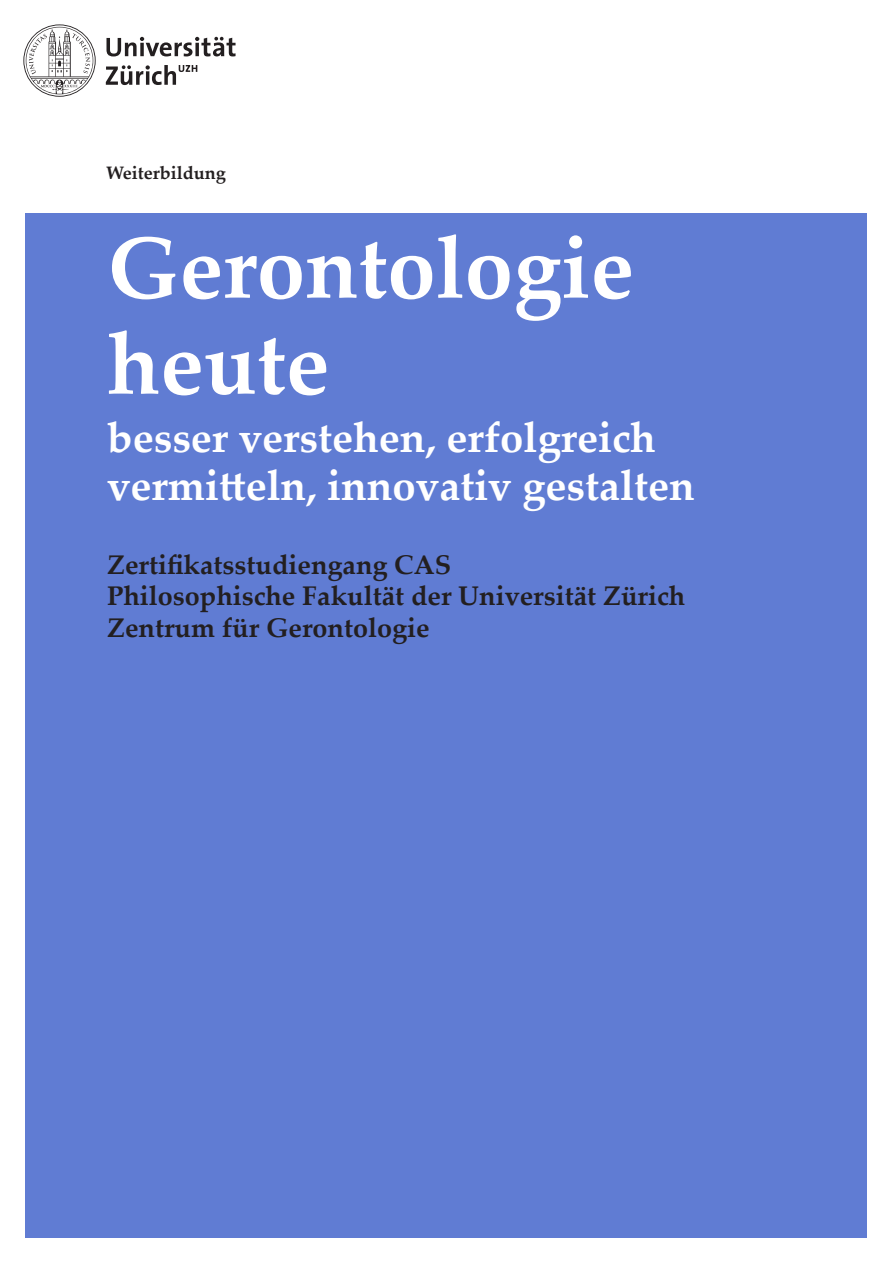
<style>
.page{position:relative;width:893px;height:1263px;background:#fff}
.page>*{position:absolute;margin:0;border:0;box-sizing:border-box;transform-origin:0 0}
.Studienthema{font:700 87px/96px "Palatino Linotype";color:#fff}
.Studienthema_Zusatz{font:700 42px/48px "Palatino Linotype";color:#fff}
.Studiengangsart___Ve{font:700 27px/31.5px "Palatino Linotype";color:#231f20}
.UZH_Einheit_Autor{font:700 18px "Palatino Linotype";color:#231f20}
</style>
<div class="page">
<div style="left:26px;top:213px;width:841px;height:1024px;background:#607cd3"></div>
<svg style="left:23px;top:24px;width:213px;height:73px"></svg>
<p class="UZH_Einheit_Autor" style="left:106px;top:160px;width:121px">Weiterbildung</p>
<p class="Studienthema" style="left:107px;top:217px;width:528px">Gerontologie heute</p>
<p class="Studienthema_Zusatz" style="left:107px;top:412px;width:589px">besser verstehen, erfolgreich vermitteln, innovativ gestalten</p>
<p class="Studiengangsart___Ve" style="left:107px;top:548px;width:579px">Zertifikatsstudiengang CAS<br>Philosophische Fakultät der Universität Zürich<br>Zentrum für Gerontologie</p>
</div>
